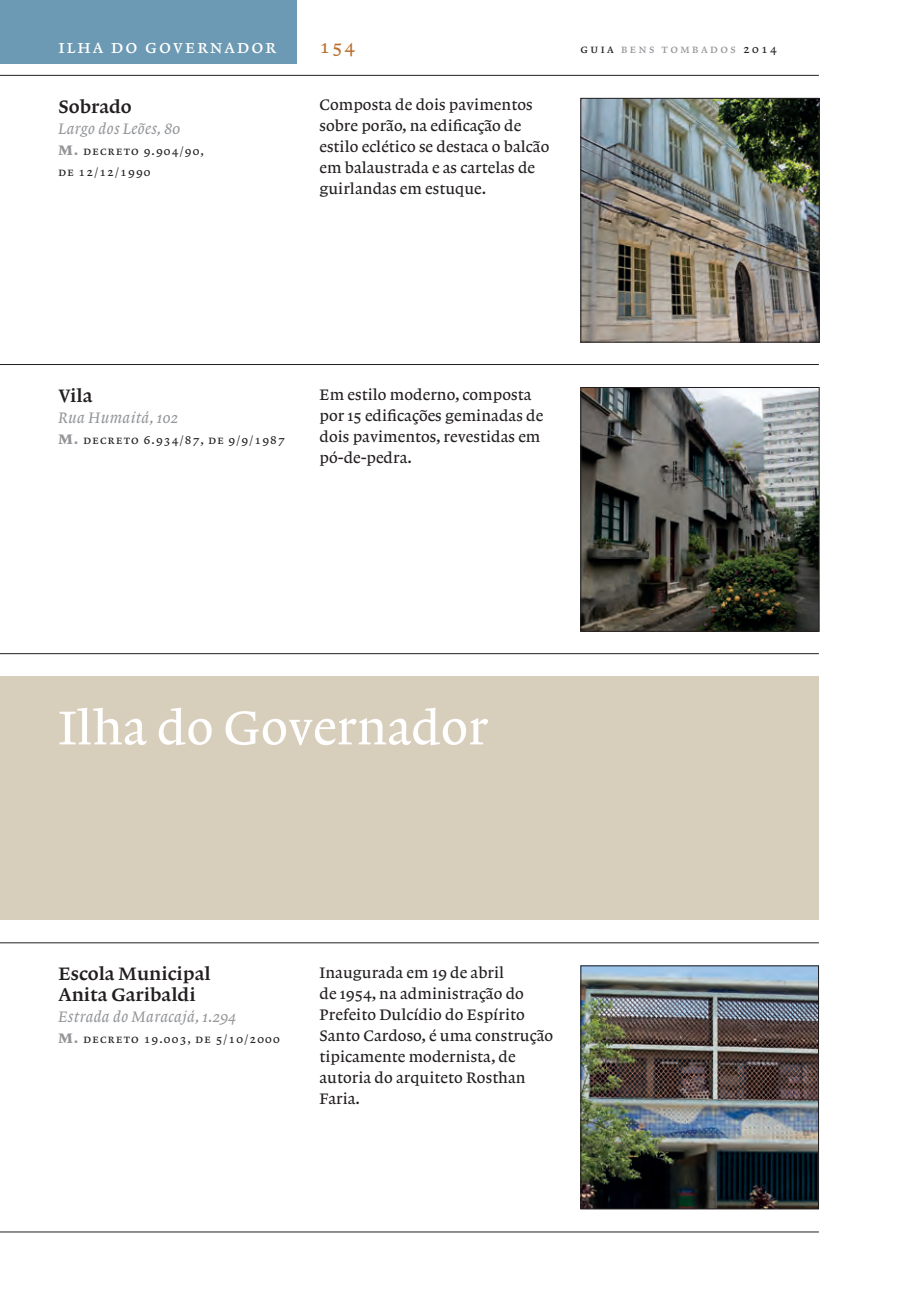
<style>
.page{position:relative;width:900px;height:1296px;background:#fff}
.page>*{position:absolute;margin:0;border:0;box-sizing:border-box;transform-origin:0 0}
.t1{font:50px "Lexicon No 1 Roman A Txt";color:#fff}
.t2{font:500 19px/21px "Lexicon No 1 Roman C";color:#231f20}
.t3{font:19px "Lexicon No 2 Roman A Exp";letter-spacing:.105em;color:#fff}
.t4{font:19px "Lexicon No 2 Roman A Exp";color:#b96f30}
.t5{font:16px/21px "Lexicon No 1 Roman A Txt";letter-spacing:.005em;color:#231f20}
.t6{font:16px "Lexicon No 1 Italic A Txt";letter-spacing:.025em;color:#939598}
.t7{font:12px/21px "Lexicon No 2 Roman A Exp";letter-spacing:.1em;color:#231f20}
.t8{font:12px "Lexicon No 2 Roman A Exp";letter-spacing:.2em;color:#939598}
.s1{color:#231f20}
.s2{font-family:"Lexicon No 2 Roman F Txt";font-size:14px;color:#939598}
</style>
<div class="page">
<div style="left:0;top:0;width:296px;height:64px;background:#6c99b3"></div>
<hr style="left:0;top:75px;width:818px;height:1px;background:#231f20">
<hr style="left:0;top:364px;width:818px;height:1px;background:#231f20">
<hr style="left:0;top:653px;width:818px;height:1px;background:#231f20">
<hr style="left:0;top:942px;width:818px;height:1px;background:#231f20">
<hr style="left:0;top:1232px;width:818px;height:1px;background:#231f20">
<img style="left:582px;top:967px;width:234px;height:240px">
<div style="left:580px;top:965px;width:238px;height:244px;border:1px solid #231f20"></div>
<div style="left:0;top:676px;width:818px;height:244px;background:#d8cebc"></div>
<img style="left:582px;top:389px;width:235px;height:241px">
<div style="left:580px;top:387px;width:239px;height:245px;border:1px solid #231f20"></div>
<img style="left:582px;top:100px;width:235px;height:240px">
<div style="left:580px;top:98px;width:239px;height:244px;border:1px solid #231f20"></div>
<p class="t3" style="left:58px;top:35px;width:219px">ilha do governador</p>
<p class="t4" style="left:319px;top:35px;width:37px">154</p>
<p class="t8" style="left:580px;top:42px;width:198px"><span class="s1">guia</span> bens tombados <span class="s1">2014</span></p>
<p class="t2" style="left:58px;top:96px;width:75px">Sobrado</p>
<p class="t6" style="left:58px;top:119px;width:123px">Largo dos Leões, 80</p>
<p class="t7" style="left:58px;top:141px;width:147px"><span class="s2">M.</span> decreto 9.904/90, de 12/12/1990</p>
<p class="t5" style="left:319px;top:95px;width:231px">Composta de dois pavimentos sobre porão, na edificação de estilo eclético se destaca o balcão em balaustrada e as cartelas de guirlandas em estuque.</p>
<p class="t2" style="left:58px;top:385px;width:36px">Vila</p>
<p class="t6" style="left:58px;top:409px;width:121px">Rua Humaitá, 102</p>
<p class="t7" style="left:58px;top:430px;width:228px"><span class="s2">M.</span> decreto 6.934/87, de 9/9/1987</p>
<p class="t5" style="left:319px;top:384px;width:225px">Em estilo moderno, composta por 15 edificações geminadas de dois pavimentos, revestidas em pó-de-pedra.</p>
<h1 class="t1" style="left:58px;top:700px;width:431px">Ilha do Governador</h1>
<p class="t2" style="left:58px;top:963px;width:154px">Escola Municipal<br>Anita Garibaldi</p>
<p class="t6" style="left:58px;top:1008px;width:179px">Estrada do Maracajá, 1.294</p>
<p class="t7" style="left:58px;top:1029px;width:223px"><span class="s2">M.</span> decreto 19.003, de 5/10/2000</p>
<p class="t5" style="left:319px;top:962px;width:235px">Inaugurada em 19 de abril<br>de 1954, na administração do<br>Prefeito Dulcídio do Espírito<br>Santo Cardoso, é uma construção tipicamente modernista, de autoria do arquiteto Rosthan<br>Faria.</p>
</div>
